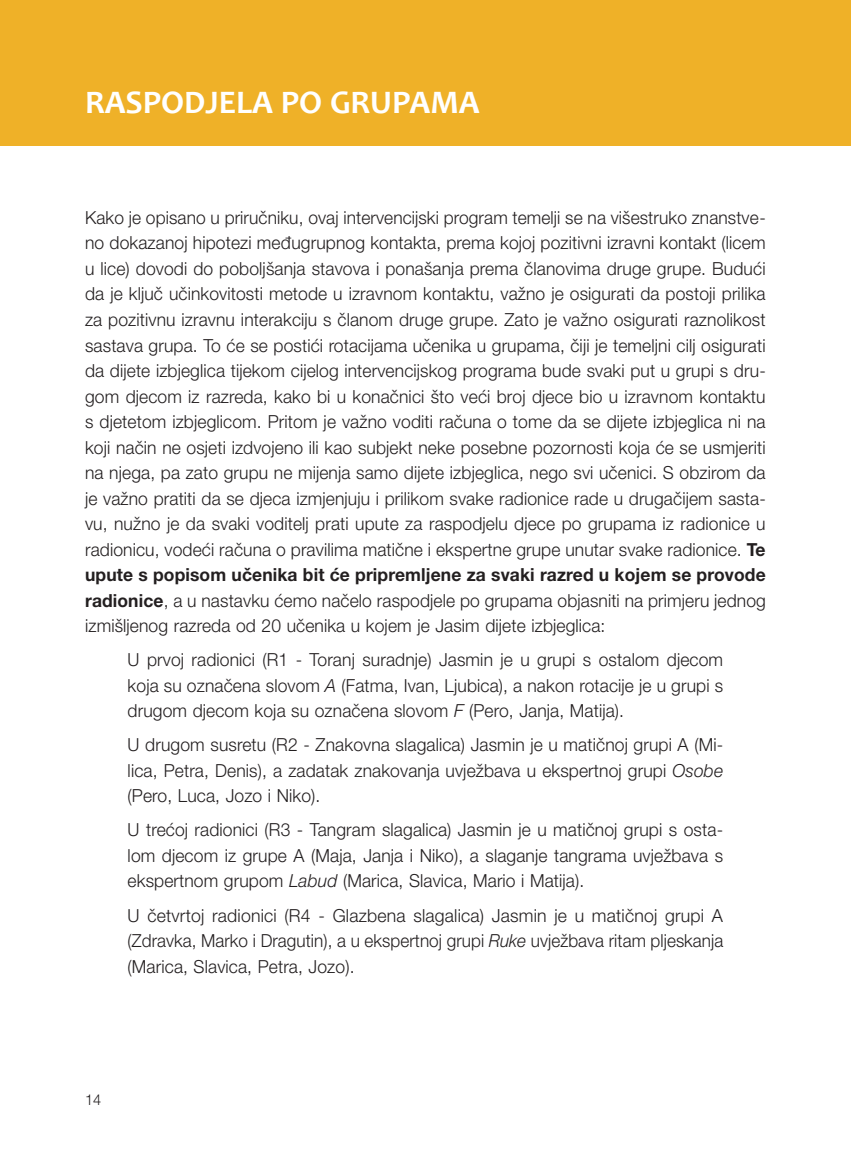
<style>
.page{position:relative;width:851px;height:1149px;background:#fff}
.page>*{position:absolute;margin:0;border:0;box-sizing:border-box;transform-origin:0 0}
.t1{font:700 33px "Candara";color:#fff}
.t2{font:300 18px/25.5px "Helvetica Neue LT Pro";letter-spacing:.005em;color:#231f20;text-align:justify;scale:.96 1}
.t3{font:300 18px/25.5px "Helvetica Neue LT Pro";letter-spacing:.005em;color:#231f20;text-align:justify}
.t4{font:300 15px "Helvetica Neue LT Pro";color:#231f20}
.s1{font-weight:700}
.s2{font-style:italic}
</style>
<div class="page">
<div style="left:0;top:0;width:850px;height:146px;background:#efb128"></div>
<h1 class="t1" style="left:85px;top:82px;width:396px">RASPODJELA PO GRUPAMA</h1>
<p class="t2" style="left:85px;top:204px;width:710px">Kako je opisano u priručniku, ovaj intervencijski program temelji se na višestruko znanstve&shy;no dokazanoj hipotezi međugrupnog kontakta, prema kojoj pozitivni izravni kontakt (licem u lice) dovodi do poboljšanja stavova i ponašanja prema članovima druge grupe. Budući da je ključ učinkovitosti metode u izravnom kontaktu, važno je osigurati da postoji prilika za pozitivnu izravnu interakciju s članom druge grupe. Zato je važno osigurati raznolikost sastava grupa. To će se postići rotacijama učenika u grupama, čiji je temeljni cilj osigurati da dijete izbjeglica tijekom cijelog intervencijskog programa bude svaki put u grupi s dru&shy;gom djecom iz razreda, kako bi u konačnici što veći broj djece bio u izravnom kontaktu s djetetom izbjeglicom. Pritom je važno voditi računa o tome da se dijete izbjeglica ni na koji način ne osjeti izdvojeno ili kao subjekt neke posebne pozornosti koja će se usmjeriti na njega, pa zato grupu ne mijenja samo dijete izbjeglica, nego svi učenici. S obzirom da je važno pratiti da se djeca izmjenjuju i prilikom svake radionice rade u drugačijem sasta&shy;vu, nužno je da svaki voditelj prati upute za raspodjelu djece po grupama iz radionice u radionicu, vodeći računa o pravilima matične i ekspertne grupe unutar svake radionice. <span class="s1">Te upute s popisom učenika bit će pripremljene za svaki razred u kojem se provode radionice</span>, a u nastavku ćemo načelo raspodjele po grupama objasniti na primjeru jednog izmišljenog razreda od 20 učenika u kojem je Jasim dijete izbjeglica:</p>
<p class="t3" style="left:128px;top:646px;width:597px">U prvoj radionici (R1 - Toranj suradnje) Jasmin je u grupi s ostalom djecom koja su označena slovom <span class="s2">A</span> (Fatma, Ivan, Ljubica), a nakon rotacije je u grupi s drugom djecom koja su označena slovom <span class="s2">F</span> (Pero, Janja, Matija).</p>
<p class="t3" style="left:128px;top:731px;width:597px">U drugom susretu (R2 - Znakovna slagalica) Jasmin je u matičnoj grupi A (Mi&shy;lica, Petra, Denis), a zadatak znakovanja uvježbava u ekspertnoj grupi <span class="s2">Osobe </span>(Pero, Luca, Jozo i Niko).</p>
<p class="t3" style="left:128px;top:816px;width:597px">U trećoj radionici (R3 - Tangram slagalica) Jasmin je u matičnoj grupi s osta&shy;lom djecom iz grupe A (Maja, Janja i Niko), a slaganje tangrama uvježbava s ekspertnom grupom <span class="s2">Labud</span> (Marica, Slavica, Mario i Matija).</p>
<p class="t3" style="left:128px;top:901px;width:597px">U četvrtoj radionici (R4 - Glazbena slagalica) Jasmin je u matičnoj grupi A (Zdravka, Marko i Dragutin), a u ekspertnoj grupi <span class="s2">Ruke</span> uvježbava ritam pljeskanja (Marica, Slavica, Petra, Jozo).</p>
<p class="t4" style="left:85px;top:1090px;width:18px">14</p>
</div>
